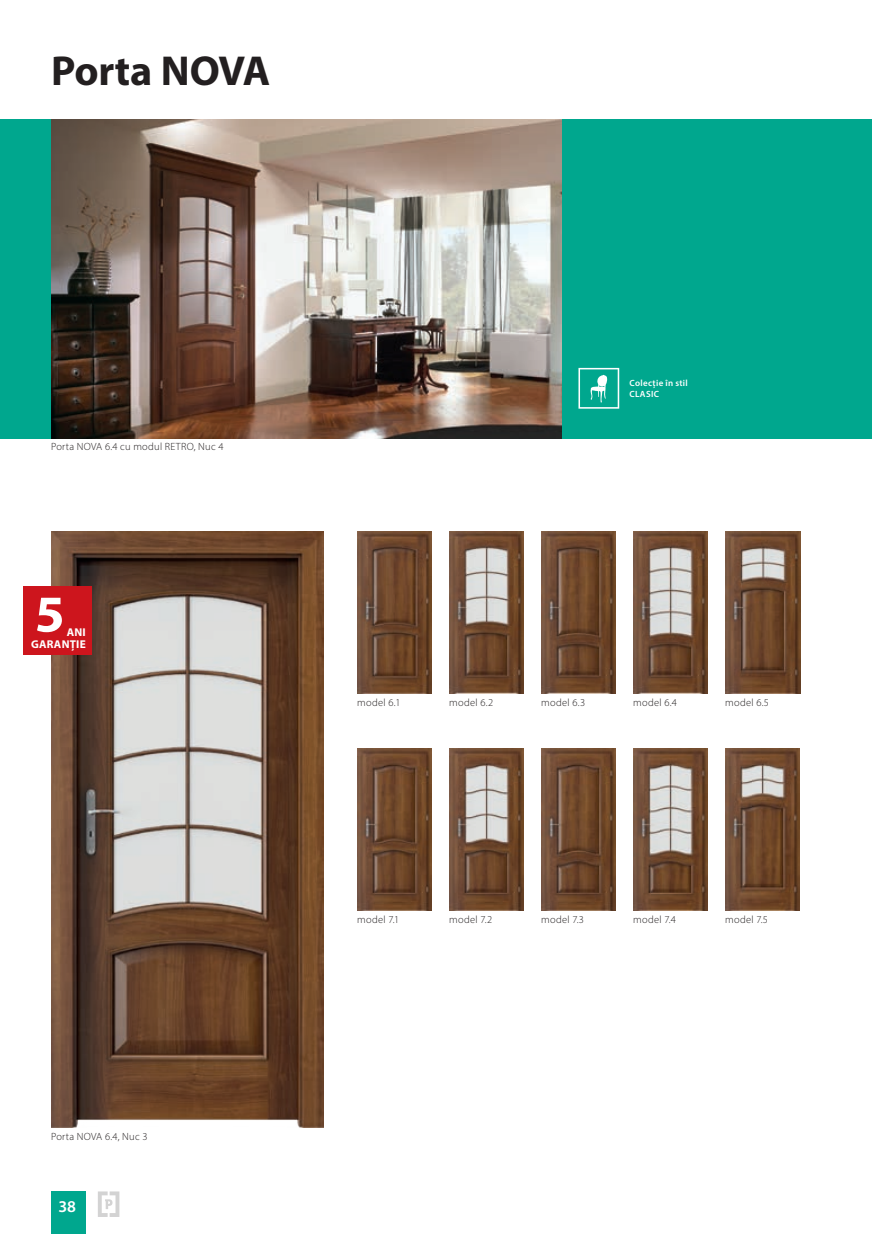
<style>
.page{position:relative;width:872px;height:1234px;background:#fff}
.page>*{position:absolute;margin:0;border:0;box-sizing:border-box;transform-origin:0 0}
.t1{font:700 52.2px "Myriad Pro";color:#fff;scale:1.04 1}
.Nazwa_KOLEKCJI{font:700 42px "Myriad Pro";letter-spacing:-.005em;color:#231f20}
.t2{font:600 16.5px "Myriad Pro";color:#fff}
.t3{font:700 11.25px "Myriad Pro";letter-spacing:.02em;color:#fff}
.podpis_model{font:300 10.5px "Myriad Pro";letter-spacing:.03em;color:#231f20}
.podpis_model-2{font:600 9px "Myriad Pro";letter-spacing:.035em;color:#fff}
</style>
<div class="page">
<div style="left:51px;top:1191px;width:34px;height:42px;background:#00a78e"></div>
<div style="left:0;top:119px;width:872px;height:319px;background:#00a78e"></div>
<img style="left:541px;top:748px;width:75px;height:162px">
<img style="left:633px;top:748px;width:75px;height:162px">
<img style="left:725px;top:748px;width:75px;height:162px">
<img style="left:357px;top:531px;width:75px;height:162px">
<img style="left:449px;top:531px;width:75px;height:162px">
<img style="left:541px;top:531px;width:75px;height:162px">
<img style="left:633px;top:531px;width:75px;height:162px">
<img style="left:51px;top:531px;width:272px;height:596px">
<img style="left:725px;top:531px;width:75px;height:162px">
<img style="left:357px;top:748px;width:75px;height:162px">
<img style="left:449px;top:748px;width:75px;height:162px">
<img style="left:51px;top:119px;width:510px;height:319px">
<svg style="left:98px;top:1191px;width:21px;height:25px"></svg>
<svg style="left:578px;top:368px;width:41px;height:40px"></svg>
<div style="left:23px;top:586px;width:68px;height:68px;background:#cd151d"></div>
<p class="Nazwa_KOLEKCJI" style="left:51px;top:44px;width:221px">Porta NOVA</p>
<p class="podpis_model" style="left:51px;top:440px;width:174px">Porta NOVA 6.4 cu modul RETRO, Nuc 4</p>
<h1 class="t1" style="left:35px;top:580px;width:30px">5</h1>
<p class="t3" style="left:31px;top:637px;width:56px">GARANȚIE</p>
<p class="t3" style="left:67px;top:624px;width:21px">ANI</p>
<p class="podpis_model" style="left:51px;top:1129px;width:98px">Porta NOVA 6.4, Nuc 3</p>
<h3 class="t2" style="left:58px;top:1195px;width:19px">38</h3>
<p class="podpis_model-2" style="left:629px;top:377px;width:60px">Colecție în stil</p>
<p class="podpis_model-2" style="left:629px;top:388px;width:31px">CLASIC</p>
<p class="podpis_model" style="left:357px;top:695px;width:45px">model 6.1</p>
<p class="podpis_model" style="left:449px;top:695px;width:45px">model 6.2</p>
<p class="podpis_model" style="left:541px;top:695px;width:45px">model 6.3</p>
<p class="podpis_model" style="left:633px;top:695px;width:45px">model 6.4</p>
<p class="podpis_model" style="left:725px;top:695px;width:45px">model 6.5</p>
<p class="podpis_model" style="left:357px;top:912px;width:44px">model 7.1</p>
<p class="podpis_model" style="left:449px;top:912px;width:44px">model 7.2</p>
<p class="podpis_model" style="left:541px;top:912px;width:44px">model 7.3</p>
<p class="podpis_model" style="left:633px;top:912px;width:44px">model 7.4</p>
<p class="podpis_model" style="left:725px;top:912px;width:44px">model 7.5</p>
</div>
